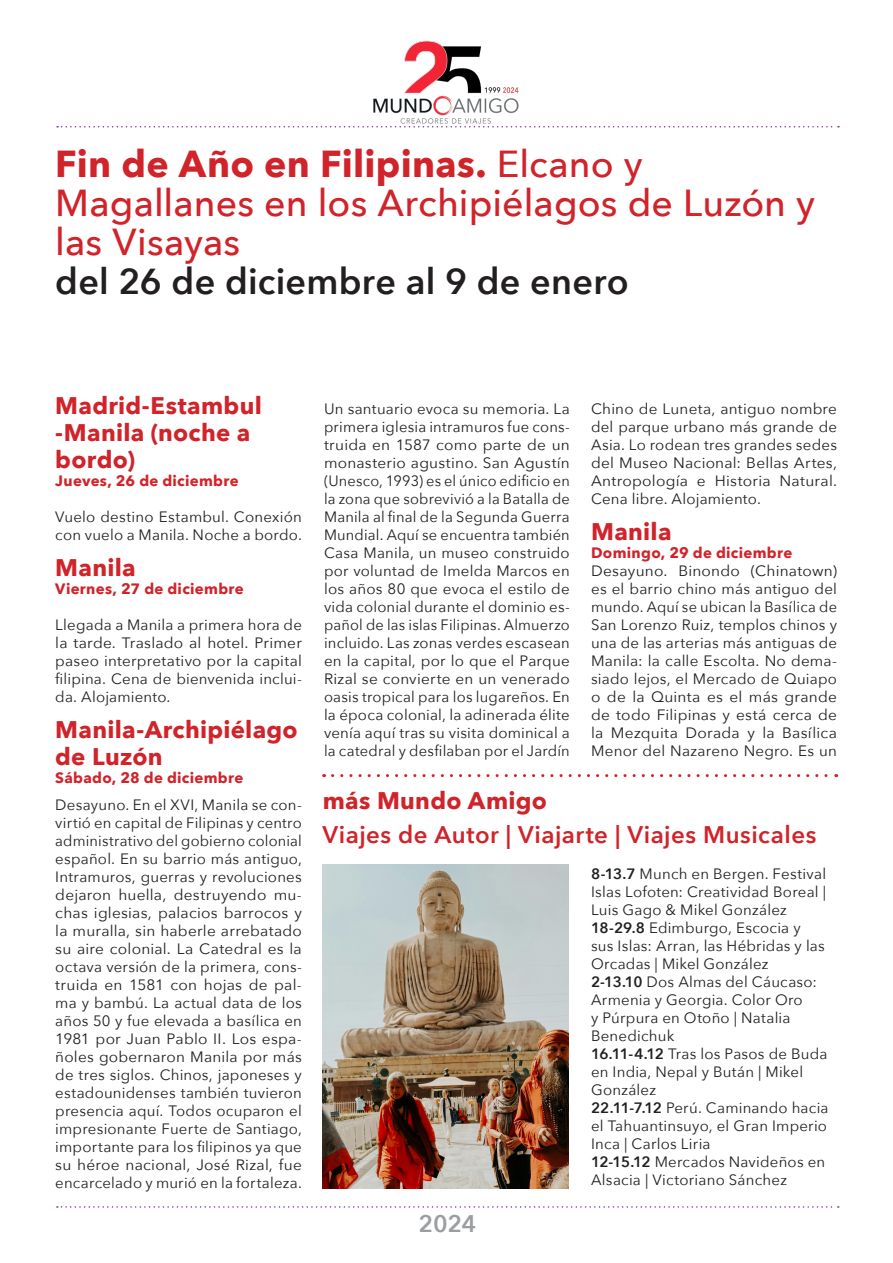
<style>
.page{position:relative;width:893px;height:1263px;background:#fff}
.page>*{position:absolute;margin:0;border:0;box-sizing:border-box;transform-origin:0 0}
.H2_Subtitulo{font:500 37.5px/39px "Avenir Next";color:#d1232a}
.H2_Subtitulo-2{font:600 36px "Avenir Next";letter-spacing:.005em;color:#231f20}
.H4_Subtitulo_Cuerpo{font:700 24px/27px "Avenir Next";letter-spacing:.01em;color:#d1232a}
.t1{font:600 24px "Avenir Next";letter-spacing:.02em;color:#d1232a}
.t2{font:600 24px "Avenir Next";color:#9b9da0}
.Contenido_1C{font:15px/18px "Avenir Next";letter-spacing:.015em;color:#231f20;text-align:justify}
.Fecha{font:700 15px "Avenir Next";letter-spacing:.02em;color:#d1232a}
.s1{font-weight:700}
.s2{font-weight:600}
</style>
<div class="page">
<svg style="left:57px;top:126px;width:782px;height:2px"></svg>
<svg style="left:57px;top:1206px;width:782px;height:2px"></svg>
<img style="left:373px;top:40px;width:146px;height:84px">
<svg style="left:333px;top:774px;width:504px;height:3px"></svg>
<img style="left:322px;top:864px;width:247px;height:324px">
<p class="H2_Subtitulo" style="left:55px;top:143px;width:761px"><span class="s1">Fin de Año en Filipinas.</span> Elcano y<br>Magallanes en los Archipiélagos de Luzón y las Visayas</p>
<p class="H2_Subtitulo-2" style="left:55px;top:251px;width:575px">del 26 de diciembre al 9 de enero</p>
<p class="H4_Subtitulo_Cuerpo" style="left:55px;top:392px;width:208px">Madrid-Estambul -Manila (noche a bordo)</p>
<p class="Fecha" style="left:55px;top:468px;width:185px">Jueves, 26 de diciembre</p>
<p class="Contenido_1C" style="left:55px;top:507px;width:248px">Vuelo destino Estambul. Conexión con vuelo a Manila. Noche a bordo.</p>
<p class="H4_Subtitulo_Cuerpo" style="left:55px;top:554px;width:82px">Manila</p>
<p class="Fecha" style="left:55px;top:576px;width:190px">Viernes, 27 de diciembre</p>
<p class="Contenido_1C" style="left:55px;top:615px;width:248px">Llegada a Manila a primera hora de la tarde. Traslado al hotel. Primer paseo interpretativo por la capital filipina. Cena de bienvenida inclui&shy;da. Alojamiento.</p>
<p class="H4_Subtitulo_Cuerpo" style="left:55px;top:716px;width:244px">Manila-Archipiélago de Luzón</p>
<p class="Fecha" style="left:55px;top:765px;width:190px">Sábado, 28 de diciembre</p>
<p class="Contenido_1C" style="left:55px;top:795px;width:248px">Desayuno. En el XVI, Manila se con&shy;virtió en capital de Filipinas y centro administrativo del gobierno colonial español. En su barrio más antiguo, Intramuros, guerras y revoluciones dejaron huella, destruyendo mu&shy;chas iglesias, palacios barrocos y la muralla, sin haberle arrebatado su aire colonial. La Catedral es la octava versión de la primera, cons&shy;truida en 1581 con hojas de pal&shy;ma y bambú. La actual data de los años 50 y fue elevada a basílica en 1981 por Juan Pablo II. Los espa&shy;ñoles gobernaron Manila por más de tres siglos. Chinos, japoneses y estadounidenses también tuvieron presencia aquí. Todos ocuparon el impresionante Fuerte de Santiago, importante para los filipinos ya que su héroe nacional, José Rizal, fue encarcelado y murió en la fortaleza.</p>
<p class="Contenido_1C" style="left:324px;top:399px;width:247px">Un santuario evoca su memoria. La primera iglesia intramuros fue cons&shy;truida en 1587 como parte de un monasterio agustino. San Agustín (Unesco, 1993) es el único edificio en la zona que sobrevivió a la Batalla de Manila al final de la Segunda Guerra Mundial. Aquí se encuentra también Casa Manila, un museo construido por voluntad de Imelda Marcos en los años 80 que evoca el estilo de vida colonial durante el dominio es&shy;pañol de las islas Filipinas. Almuerzo incluido. Las zonas verdes escasean en la capital, por lo que el Parque Rizal se convierte en un venerado oasis tropical para los lugareños. En la época colonial, la adinerada élite venía aquí tras su visita dominical a la catedral y desfilaban por el Jardín</p>
<p class="Contenido_1C" style="left:591px;top:399px;width:247px">Chino de Luneta, antiguo nombre del parque urbano más grande de Asia. Lo rodean tres grandes sedes del Museo Nacional: Bellas Artes, Antropología e Historia Natural.<br>Cena libre. Alojamiento.</p>
<p class="H4_Subtitulo_Cuerpo" style="left:591px;top:518px;width:82px">Manila</p>
<p class="Fecha" style="left:591px;top:540px;width:203px">Domingo, 29 de diciembre</p>
<p class="Contenido_1C" style="left:591px;top:561px;width:247px">Desayuno. Binondo (Chinatown) es el barrio chino más antiguo del mundo. Aquí se ubican la Basílica de San Lorenzo Ruiz, templos chinos y una de las arterias más antiguas de Manila: la calle Escolta. No dema&shy;siado lejos, el Mercado de Quiapo o de la Quinta es el más grande de todo Filipinas y está cerca de la Mezquita Dorada y la Basílica Menor del Nazareno Negro. Es un</p>
<p class="H4_Subtitulo_Cuerpo" style="left:323px;top:786px;width:226px">más Mundo Amigo</p>
<p class="t1" style="left:322px;top:814px;width:495px">Viajes de Autor | Viajarte | Viajes Musicales</p>
<p class="Contenido_1C" style="left:591px;top:864px;width:237px"><span class="s2">8-13.7</span> Munch en Bergen. Festival Islas Lofoten: Creatividad Boreal | Luis Gago &amp; Mikel González</p>
<p class="Contenido_1C" style="left:591px;top:918px;width:235px;text-align:left"><span class="s2">18-29.8</span> Edimburgo, Escocia y sus Islas: Arran, las Hébridas y las<br>Orcadas | Mikel González</p>
<p class="Contenido_1C" style="left:591px;top:972px;width:227px;text-align:left"><span class="s2">2-13.10</span> Dos Almas del Cáucaso:<br>Armenia y Georgia. Color Oro<br>y Púrpura en Otoño | Natalia<br>Benedichuk</p>
<p class="Contenido_1C" style="left:591px;top:1044px;width:238px;text-align:left"><span class="s2">16.11-4.12</span> Tras los Pasos de Buda en India, Nepal y Bután | Mikel<br>González</p>
<p class="Contenido_1C" style="left:591px;top:1098px;width:239px"><span class="s2">22.11-7.12</span> Perú. Caminando hacia el Tahuantinsuyo, el Gran Imperio Inca | Carlos Liria</p>
<p class="Contenido_1C" style="left:591px;top:1152px;width:236px"><span class="s2">12-15.12</span> Mercados Navideños en<br>Alsacia | Victoriano Sánchez</p>
<h3 class="t2" style="left:418px;top:1203px;width:60px">2024</h3>
</div>
